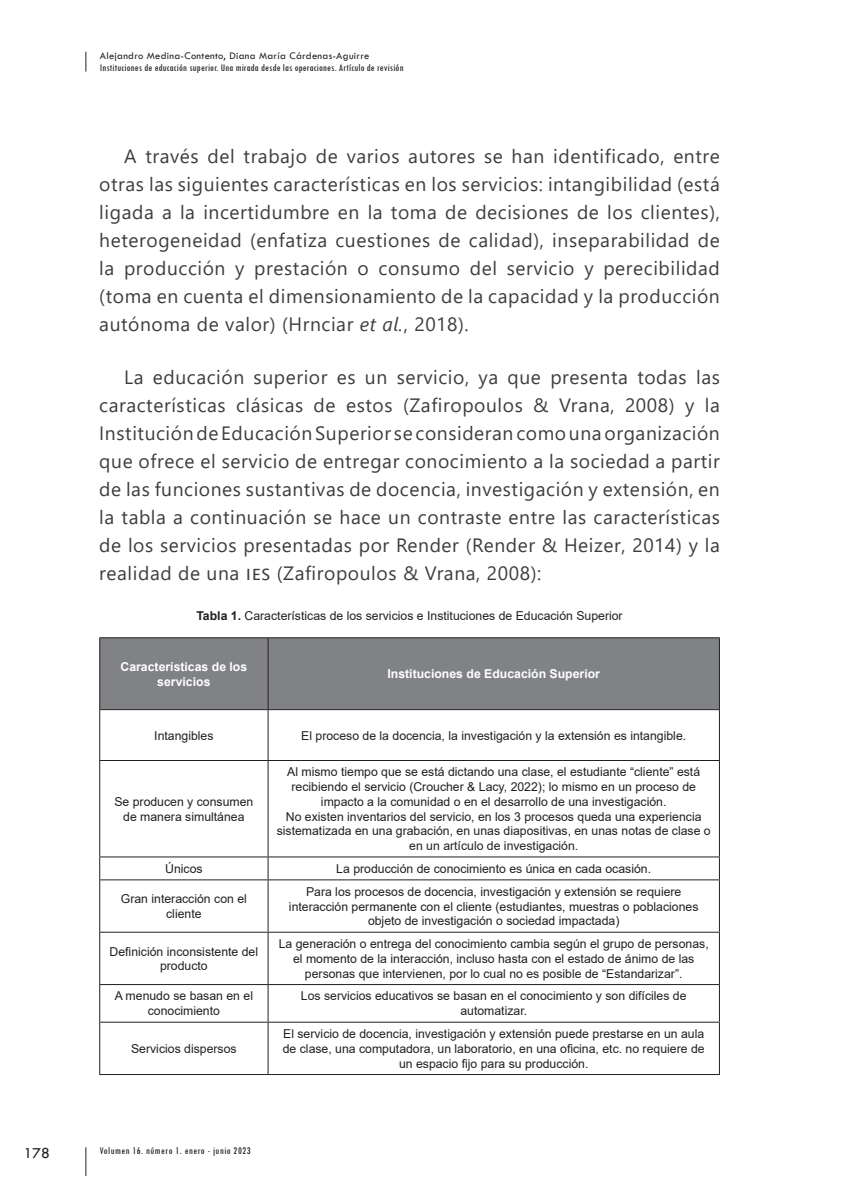
<style>
.page{position:relative;width:844px;height:1191px;background:#fff}
.page>*{position:absolute;margin:0;border:0;box-sizing:border-box;transform-origin:0 0}
.t1{font:19.25px/28px "Segoe UI";letter-spacing:.03em;color:#3e3e3f;text-align:justify}
.t2{font:15.75px "Tw Cen";color:#231f20}
.texto_en_tablas{font:12.25px/14.7px "Arial";color:#231f20;text-align:center}
.caption_tabla_fig{font:12.25px "Arial";color:#231f20}
.titulo_en_tabla{font:700 12.25px/14.7px "Arial";color:#fff;text-align:center}
.t3{font:condensed 10.5px "Tw Cen";letter-spacing:.02em;color:#231f20}
.t4{font:10.5px "Tw Cen";letter-spacing:.03em;color:#231f20}
.t5{font:condensed 10.5px "Tw Cen";letter-spacing:.05em;color:#231f20}
.s1{font-style:italic}
.s2{font-size:21px}
.s3{font-weight:700}
</style>
<div class="page">
<svg style="left:85px;top:52px;width:1px;height:20px"></svg>
<svg style="left:85px;top:1147px;width:1px;height:29px"></svg>
<div style="left:100px;top:638px;width:618px;height:71px;background:#808285"></div>
<svg style="left:100px;top:710px;width:618px;height:364px"></svg>
<hr style="left:99px;top:710px;width:1px;height:50px;background:#231f20">
<hr style="left:267px;top:710px;width:1px;height:50px;background:#231f20">
<hr style="left:718px;top:710px;width:1px;height:50px;background:#231f20">
<hr style="left:99px;top:760px;width:169px;height:1px;background:#231f20">
<hr style="left:99px;top:761px;width:1px;height:95px;background:#231f20">
<hr style="left:268px;top:760px;width:451px;height:1px;background:#231f20">
<hr style="left:267px;top:761px;width:1px;height:95px;background:#231f20">
<hr style="left:718px;top:761px;width:1px;height:95px;background:#231f20">
<hr style="left:99px;top:856px;width:169px;height:1px;background:#231f20">
<svg style="left:99px;top:857px;width:1px;height:22px"></svg>
<hr style="left:268px;top:856px;width:451px;height:1px;background:#231f20">
<svg style="left:267px;top:857px;width:1px;height:22px"></svg>
<svg style="left:718px;top:857px;width:1px;height:22px"></svg>
<hr style="left:99px;top:879px;width:169px;height:1px;background:#231f20">
<hr style="left:99px;top:880px;width:1px;height:51px;background:#231f20">
<hr style="left:268px;top:879px;width:451px;height:1px;background:#231f20">
<hr style="left:267px;top:880px;width:1px;height:51px;background:#231f20">
<hr style="left:718px;top:880px;width:1px;height:51px;background:#231f20">
<hr style="left:99px;top:931px;width:169px;height:1px;background:#231f20">
<hr style="left:99px;top:932px;width:1px;height:52px;background:#231f20">
<hr style="left:268px;top:931px;width:451px;height:1px;background:#231f20">
<hr style="left:267px;top:932px;width:1px;height:52px;background:#231f20">
<hr style="left:718px;top:932px;width:1px;height:52px;background:#231f20">
<hr style="left:99px;top:984px;width:169px;height:1px;background:#231f20">
<hr style="left:99px;top:985px;width:1px;height:36px;background:#231f20">
<hr style="left:268px;top:984px;width:451px;height:1px;background:#231f20">
<hr style="left:267px;top:985px;width:1px;height:36px;background:#231f20">
<hr style="left:718px;top:985px;width:1px;height:36px;background:#231f20">
<hr style="left:99px;top:1021px;width:169px;height:1px;background:#231f20">
<hr style="left:99px;top:1022px;width:1px;height:52px;background:#231f20">
<hr style="left:268px;top:1021px;width:451px;height:1px;background:#231f20">
<hr style="left:267px;top:1022px;width:1px;height:52px;background:#231f20">
<hr style="left:718px;top:1022px;width:1px;height:52px;background:#231f20">
<hr style="left:99px;top:637px;width:169px;height:1px;background:#231f20">
<hr style="left:99px;top:638px;width:1px;height:71px;background:#231f20">
<hr style="left:268px;top:637px;width:451px;height:1px;background:#231f20">
<hr style="left:267px;top:638px;width:1px;height:71px;background:#231f20">
<hr style="left:718px;top:638px;width:1px;height:71px;background:#231f20">
<hr style="left:99px;top:709px;width:169px;height:1px;background:#231f20">
<hr style="left:268px;top:709px;width:451px;height:1px;background:#231f20">
<hr style="left:99px;top:1074px;width:169px;height:1px;background:#231f20">
<hr style="left:268px;top:1074px;width:451px;height:1px;background:#231f20">
<p class="t4" style="left:100px;top:49px;width:271px">Alejandro Medina-Contento, Diana María Cárdenas-Aguirre</p>
<p class="t3" style="left:100px;top:61px;width:305px">Instituciones de educación superior. Una mirada desde las operaciones. Artículo de revisión</p>
<p class="t1" style="left:99px;top:140px;width:622px;text-indent:25px">A través del trabajo de varios autores se han identificado, entre otras las siguientes características en los servicios: intangibilidad (está ligada a la incertidumbre en la toma de decisiones de los clientes), heterogeneidad (enfatiza cuestiones de calidad), inseparabilidad de la producción y prestación o consumo del servicio y perecibilidad (toma en cuenta el dimensionamiento de la capacidad y la producción autónoma de valor) (Hrnciar <span class="s1">et al.</span>, 2018).</p>
<p class="t1" style="left:99px;top:361px;width:622px;text-indent:25px">La educación superior es un servicio, ya que presenta todas las características clásicas de estos (Zafiropoulos &amp; Vrana, 2008) y la Institución de Educación Superior se consideran como una organización que ofrece el servicio de entregar conocimiento a la sociedad a partir de las funciones sustantivas de docencia, investigación y extensión, en la tabla a continuación se hace un contraste entre las características de los servicios presentadas por Render (Render &amp; Heizer, 2014) y la realidad de una <span class="s2">ies</span> (Zafiropoulos &amp; Vrana, 2008):</p>
<p class="caption_tabla_fig" style="left:196px;top:607px;width:427px"><span class="s3">Tabla 1.</span> Características de los servicios e Instituciones de Educación Superior</p>
<p class="titulo_en_tabla" style="left:120px;top:659px;width:128px">Características de los servicios</p>
<p class="titulo_en_tabla" style="left:387px;top:666px;width:214px">Instituciones de Educación Superior</p>
<p class="texto_en_tablas" style="left:154px;top:728px;width:61px">Intangibles</p>
<p class="texto_en_tablas" style="left:301px;top:728px;width:386px">El proceso de la docencia, la investigación y la extensión es intangible.</p>
<p class="texto_en_tablas" style="left:114px;top:794px;width:140px">Se producen y consumen de manera simultánea</p>
<p class="texto_en_tablas" style="left:287px;top:764px;width:414px">Al mismo tiempo que se está dictando una clase, el estudiante “cliente” está recibiendo el servicio (Croucher &amp; Lacy, 2022); lo mismo en un proceso de impacto a la comunidad o en el desarrollo de una investigación.</p>
<p class="texto_en_tablas" style="left:276px;top:809px;width:435px">No existen inventarios del servicio, en los 3 procesos queda una experiencia sistematizada en una grabación, en unas diapositivas, en unas notas de clase o en un artículo de investigación.</p>
<p class="texto_en_tablas" style="left:165px;top:861px;width:39px">Únicos</p>
<p class="texto_en_tablas" style="left:336px;top:861px;width:316px">La producción de conocimiento es única en cada ocasión.</p>
<p class="texto_en_tablas" style="left:121px;top:891px;width:127px">Gran interacción con el cliente</p>
<p class="texto_en_tablas" style="left:289px;top:884px;width:411px">Para los procesos de docencia, investigación y extensión se requiere interacción permanente con el cliente (estudiantes, muestras o poblaciones objeto de investigación o sociedad impactada)</p>
<p class="texto_en_tablas" style="left:110px;top:943px;width:150px">Definición inconsistente del producto</p>
<p class="texto_en_tablas" style="left:279px;top:936px;width:431px">La generación o entrega del conocimiento cambia según el grupo de personas, el momento de la interacción, incluso hasta con el estado de ánimo de las personas que intervienen, por lo cual no es posible de “Estandarizar”.</p>
<p class="texto_en_tablas" style="left:115px;top:988px;width:140px">A menudo se basan en el conocimiento</p>
<p class="texto_en_tablas" style="left:301px;top:988px;width:387px">Los servicios educativos se basan en el conocimiento y son difíciles de automatizar.</p>
<p class="texto_en_tablas" style="left:131px;top:1041px;width:107px">Servicios dispersos</p>
<p class="texto_en_tablas" style="left:283px;top:1026px;width:423px">El servicio de docencia, investigación y extensión puede prestarse en un aula de clase, una computadora, un laboratorio, en una oficina, etc. no requiere de un espacio fijo para su producción.</p>
<p class="t2" style="left:24px;top:1144px;width:28px">178</p>
<p class="t5" style="left:100px;top:1144px;width:152px">Volumen 16. número 1. enero - junio 2023</p>
</div>
